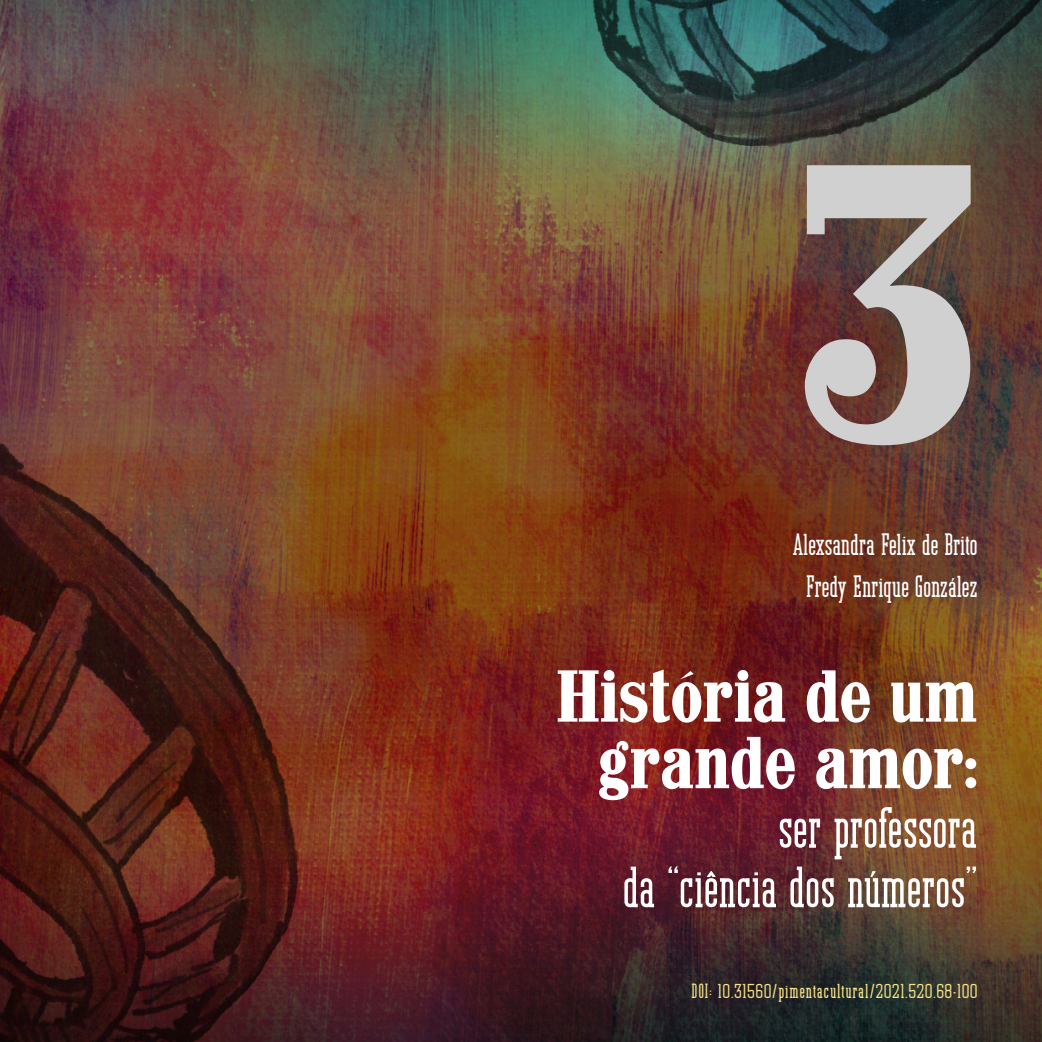
<style>
.page{position:relative;width:1042px;height:1042px;background:#fff}
.page>*{position:absolute;margin:0;border:0;box-sizing:border-box;transform-origin:0 0}
.t1{font:350px "Castle Press No 1";color:#d0d0d0}
.t2{font:64.75px/66.5px "Castle Press No 1";color:#fff;text-align:right}
.t3{font:59.5px/59.5px "Jerome";color:#fff;text-align:right}
.t4{font:31.5px/42px "Jerome";letter-spacing:-.005em;color:#fff;text-align:center}
.t5{font:21px "Jerome";letter-spacing:.05em;color:#fbe38b}
</style>
<div class="page">
<img style="left:0;top:0;width:1042px;height:1042px">
<h1 class="t1" style="left:798px;top:103px;width:181px">3</h1>
<h3 class="t4" style="left:792px;top:524px;width:186px">Alexsandra Felix de Brito<br>Fredy Enrique González</h3>
<h2 class="t2" style="left:556px;top:664px;width:423px">História de um grande amor:</h2>
<h3 class="t3" style="left:623px;top:797px;width:356px">ser professora<br>da “ciência dos números”</h3>
<p class="t5" style="left:691px;top:979px;width:287px">DOI: 10.31560/pimentacultural/2021.520.68-100</p>
</div>
